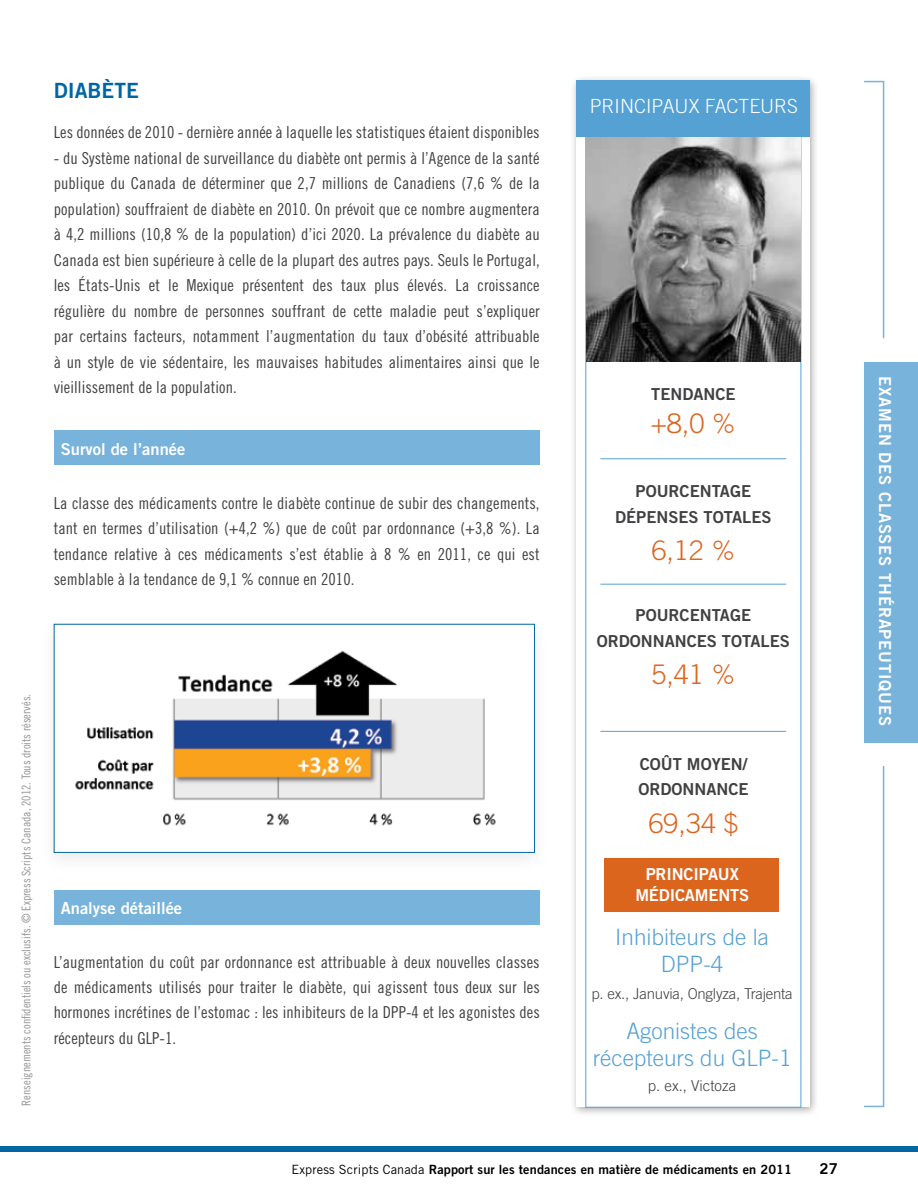
<style>
.page{position:relative;width:918px;height:1188px;background:#fff}
.page>*{position:absolute;margin:0;border:0;box-sizing:border-box;transform-origin:0 0}
.t1{font:300 27px "Trade Gothic";color:#dc651e}
.t2{font:300 22.5px/27px "Trade Gothic";color:#55a1d3}
.t3{font:21px "Trade Gothic Bold Two";color:#0066a3}
.t4{font:300 19.5px "Trade Gothic";color:#fff}
.t5{font:16.5px/25.5px "Trade Gothic Cond Eighteen";letter-spacing:.005em;color:#414042;text-align:justify}
.t6{font:16.5px/25.5px "Trade Gothic Bold Two";color:#414042}
.t7{font:16.5px/21px "Trade Gothic Bold Two";color:#fff}
.t8{font:16.5px "Trade Gothic Bold Two";letter-spacing:.05em;color:#fff}
.t9{font:300 15px "Trade Gothic";letter-spacing:-.015em;color:#414042}
.t10{font:15px "Trade Gothic Bold Two";color:#000}
.t11{font:12.75px "Trade Gothic Bold Two";letter-spacing:.01em;color:#000}
.t12{font:12px "Trade Gothic Cond Eighteen";color:#939598}
.s1{font-family:"Trade Gothic"}
</style>
<div class="page">
<div style="left:0;top:1146px;width:918px;height:6px;background:#0066a3"></div>
<div style="left:570px;top:75px;width:250px;height:1042px;background:#000;opacity:.35"></div>
<div style="left:577px;top:81px;width:233px;height:1026px;background:#fff"></div>
<div style="left:605px;top:858px;width:174px;height:54px;background:#dc651e"></div>
<hr style="left:600px;top:584px;width:186px;height:1px;background:#55a1d3">
<hr style="left:600px;top:731px;width:186px;height:1px;background:#55a1d3">
<hr style="left:600px;top:459px;width:186px;height:1px;background:#55a1d3">
<div style="left:54px;top:430px;width:486px;height:35px;background:#77b3db"></div>
<div style="left:54px;top:890px;width:486px;height:34px;background:#77b3db"></div>
<img style="left:586px;top:136px;width:215px;height:225px">
<div style="left:576px;top:80px;width:234px;height:56px;background:#55a1d3"></div>
<div style="left:54px;top:624px;width:481px;height:229px;background:#fff;border:1px solid #0066a3"></div>
<img style="left:75px;top:650px;width:421px;height:176px">
<svg style="left:865px;top:1106px;width:18px;height:1px"></svg>
<svg style="left:865px;top:81px;width:18px;height:1px"></svg>
<hr style="left:883px;top:82px;width:1px;height:256px;background:#78b3dc">
<hr style="left:883px;top:766px;width:1px;height:340px;background:#78b3dc">
<div style="left:864px;top:362px;width:54px;height:380px;background:#78b3dc"></div>
<p class="t3" style="left:54px;top:77px;width:35px">DIABÈ</p>
<p class="t3" style="left:114px;top:77px;width:26px">TE</p>
<p class="t5" style="left:54px;top:119px;width:487px">Les données de 2010 - dernière année à laquelle les statistiques étaient disponibles</p>
<p class="t5" style="left:54px;top:145px;width:488px">- du Système national de surveillance du diabète ont permis à l’Agence de la santé publique du Canada de déterminer que 2,7 millions de Canadiens (7,6 % de la population) souffraient de diabète en 2010. On prévoit que ce nombre augmentera à 4,2 millions (10,8 % de la population) d’ici 2020. La prévalence du diabète au Canada est bien supérieure à celle de la plupart des autres pays. Seuls le Portugal, les États-Unis et le Mexique présentent des taux plus élevés. La croissance régulière du nombre de personnes souffrant de cette maladie peut s’expliquer par certains facteurs, notamment l’augmentation du taux d’obésité attribuable à un style de vie sédentaire, les mauvaises habitudes alimentaires ainsi que le vieillissement de la population.</p>
<p class="t7" style="left:61px;top:438px;width:126px">SURVOL DE L’ANNÉE</p>
<p class="t5" style="left:54px;top:490px;width:487px">La classe des médicaments contre le diabète continue de subir des changements, tant en termes d’utilisation (+4,2 %) que de coût par ordonnance (+3,8 %). La tendance relative à ces médicaments s’est établie à 8 % en 2011, ce qui est semblable à la tendance de 9,1 % connue en 2010.</p>
<p class="t12" style="left:19px;top:1106px;width:413px;rotate:-90deg">Renseignements confidentiels ou exclusifs. © Express Scripts Canada, 2012. Tous droits réservés.</p>
<p class="t7" style="left:61px;top:898px;width:123px">ANALYSE DÉTAILLÉE</p>
<p class="t5" style="left:54px;top:949px;width:488px">L’augmentation du coût par ordonnance est attribuable à deux nouvelles classes de médicaments utilisés pour traiter le diabète, qui agissent tous deux sur les hormones incrétines de l’estomac : les inhibiteurs de la DPP-4 et les agonistes des récepteurs du GLP-1.</p>
<p class="t4" style="left:590px;top:94px;width:68px">PRINCIPAUX</p>
<p class="t4" style="left:705px;top:94px;width:95px">FACTEU RS</p>
<p class="t6" style="left:651px;top:382px;width:21px">TEND</p>
<p class="t6" style="left:693px;top:382px;width:22px">ANCE</p>
<h1 class="t1" style="left:651px;top:408px;width:87px">+8,0 %</h1>
<p class="t6" style="left:636px;top:478px;width:22px">POURCENT</p>
<p class="t6" style="left:720px;top:478px;width:31px">AGE</p>
<p class="t6" style="left:615px;top:504px;width:32px">DÉPEN</p>
<p class="t6" style="left:668px;top:504px;width:105px">SES TOTALES</p>
<h1 class="t1" style="left:651px;top:535px;width:86px">6,12 %</h1>
<p class="t6" style="left:636px;top:602px;width:22px">POURCENT</p>
<p class="t6" style="left:720px;top:602px;width:31px">AGE</p>
<p class="t6" style="left:597px;top:628px;width:13px">ORDONN</p>
<p class="t6" style="left:665px;top:628px;width:22px">ANCE</p>
<p class="t6" style="left:707px;top:628px;width:84px">S TOTALES</p>
<h1 class="t1" style="left:651px;top:659px;width:86px">5,41 %</h1>
<p class="t6" style="left:639px;top:751px;width:110px">COÛT MOYEN/<br>ORDONN</p>
<p class="t6" style="left:706px;top:776px;width:22px">ANCE</p>
<h1 class="t1" style="left:649px;top:807px;width:92px">69,34 $</h1>
<p class="t7" style="left:646px;top:863px;width:20px">PRINCIP</p>
<p class="t7" style="left:635px;top:863px;width:105px;text-indent:73px">AUX<br>MÉDICAMENT</p>
<p class="t7" style="left:739px;top:884px;width:12px">S</p>
<h2 class="t2" style="left:661px;top:923px;width:110px;text-indent:-46px">I nhibiteurs de la<br>DPP</h2>
<h2 class="t2" style="left:703px;top:950px;width:22px">-4</h2>
<p class="t9" style="left:592px;top:984px;width:203px">p. ex., Januvia, Onglyza, Trajenta</p>
<h2 class="t2" style="left:593px;top:1017px;width:200px;text-align:center">Agonistes des récepteurs du GLP-1</h2>
<p class="t9" style="left:648px;top:1077px;width:90px">p. ex., Victoza</p>
<p class="t11" style="left:292px;top:1161px;width:502px"><span class="s1">Express Scripts Canada</span> RAPPORT SUR LES TENDANCES EN MATIÈRE DE MÉDICAMENTS EN 2011</p>
<p class="t10" style="left:820px;top:1160px;width:20px">27</p>
<p class="t8" style="left:895px;top:376px;width:351px;rotate:90deg">EXAMEN DES CLASSES THÉRAPEUTI QUES</p>
</div>
